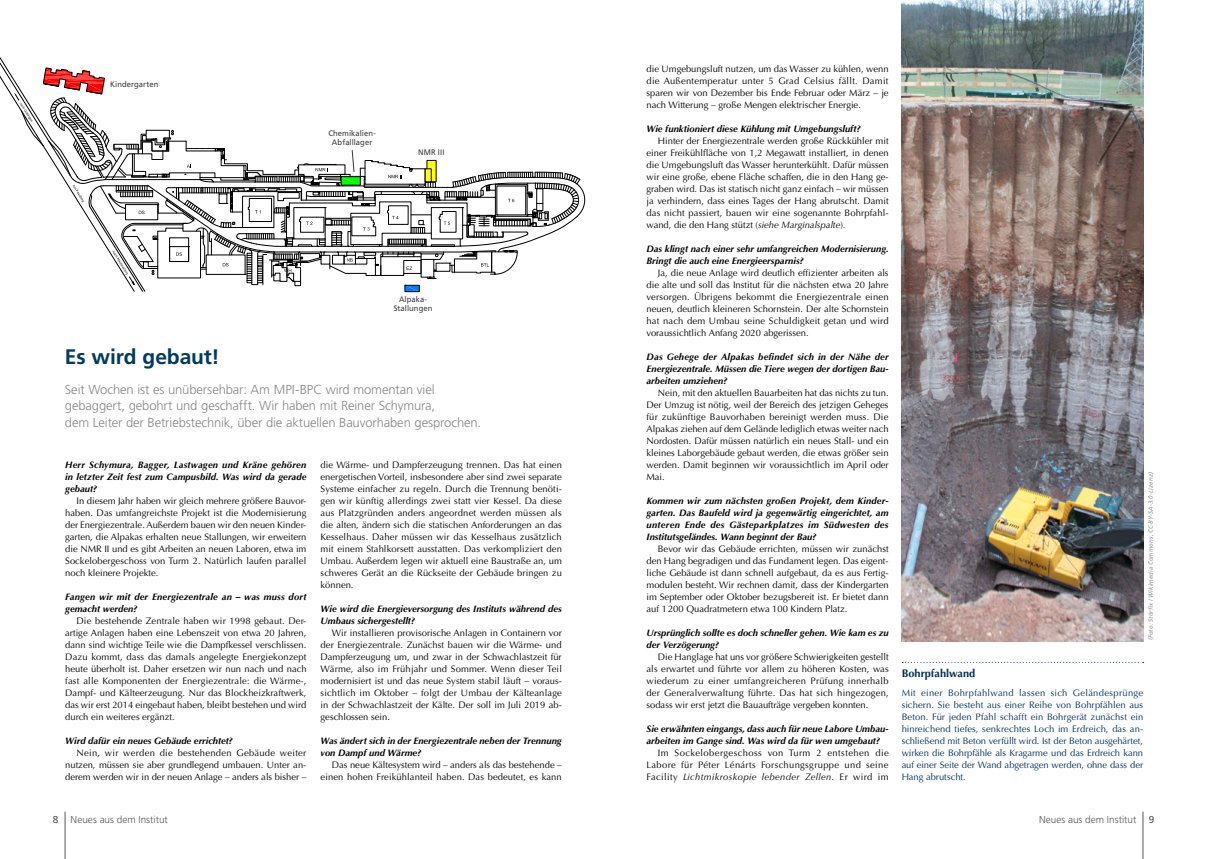
<style>
.page{position:relative;width:1208px;height:859px;background:#fff}
.page>*{position:absolute;margin:0;border:0;box-sizing:border-box;transform-origin:0 0}
.t1{font:700 21px "Frutiger LT Pro";letter-spacing:-.005em;color:#003b61}
.t2{font:300 13px/16.5px "Frutiger LT Pro";letter-spacing:-.01em;color:#868786}
.t3{font:700 11px "Optima LT Std";color:#003056}
.t4{font:300 10px "Frutiger LT Pro";color:#58585a}
.t5{font:9.4px/12px "Optima LT Std";color:#000;text-align:justify}
.t6{font:italic 700 9.4px/12px "Optima LT Std";color:#000}
.t7{font:9.4px/12px "Optima LT Std";letter-spacing:-.005em;color:#003056;text-align:justify}
.t8{font:8px/9px "Frutiger LT Pro";letter-spacing:.01em;color:#3a3a39;text-align:center;scale:.95 1}
.t9{font:italic 6px "Frutiger LT Pro";letter-spacing:.02em;color:#8f8f8f}
.s1{font-style:italic}
.s2{font-weight:400;color:#565655}
</style>
<div class="page">
<hr style="left:1142px;top:812px;width:1px;height:47px;background:#565655">
<hr style="left:65px;top:812px;width:1px;height:47px;background:#565655">
<img style="left:901px;top:0;width:242px;height:641px">
<svg style="left:902px;top:662px;width:241px;height:1px"></svg>
<svg style="left:0;top:57px;width:586px;height:235px"></svg>
<p class="t8" style="left:110px;top:80px;width:53px">Kindergarten</p>
<p class="t8" style="left:328px;top:129px;width:51px">Chemikalien-<br>Abfalllager</p>
<p class="t8" style="left:418px;top:148px;width:29px">NMR III</p>
<p class="t8" style="left:394px;top:294px;width:42px">Alpaka-<br>Stallungen</p>
<h1 class="t1" style="left:65px;top:344px;width:156px">Es wird gebaut!</h1>
<h2 class="t2" style="left:65px;top:381px;width:418px">Seit Wochen ist es unübersehbar: Am MPI-BPC wird momentan viel gebaggert, gebohrt und geschafft. Wir haben mit Reiner Schymura,<br>dem Leiter der Betriebstechnik, über die aktuellen Bauvorhaben gesprochen.</h2>
<p class="t6" style="left:65px;top:458px;width:243px;text-align:justify">Herr Schymura, Bagger, Lastwagen und Kräne gehören in letzter Zeit fest zum Campusbild. Was wird da gerade gebaut?</p>
<p class="t5" style="left:65px;top:494px;width:243px;text-indent:11px">In diesem Jahr haben wir gleich mehrere größere Bauvor&shy;haben. Das umfangreichste Projekt ist die Modernisierung der Energiezentrale. Außerdem bauen wir den neuen Kinder&shy;garten, die Alpakas erhalten neue Stallungen, wir erweitern die NMR II und es gibt Arbeiten an neuen Laboren, etwa im Sockelobergeschoss von Turm 2. Natürlich laufen parallel noch kleinere Projekte.</p>
<p class="t6" style="left:65px;top:590px;width:243px">Fangen wir mit der Energiezentrale an – was muss dort gemacht werden?</p>
<p class="t5" style="left:65px;top:614px;width:243px;text-indent:11px">Die bestehende Zentrale haben wir 1998 gebaut. Der&shy;artige Anlagen haben eine Lebenszeit von etwa 20 Jahren, dann sind wichtige Teile wie die Dampfkessel verschlissen.<br>Dazu kommt, dass das damals angelegte Energiekonzept heute überholt ist. Daher ersetzen wir nun nach und nach fast alle Komponenten der Energiezentrale: die Wärme-, Dampf- und Kälteerzeugung. Nur das Blockheizkraftwerk, das wir erst 2014 eingebaut haben, bleibt bestehen und wird durch ein weiteres ergänzt.</p>
<p class="t6" style="left:65px;top:734px;width:169px">Wird dafür ein neues Gebäude errichtet?</p>
<p class="t5" style="left:65px;top:747px;width:243px;text-indent:11px">Nein, wir werden die bestehenden Gebäude weiter nutzen, müssen sie aber grundlegend umbauen. Unter an&shy;derem werden wir in der neuen Anlage – anders als bisher –</p>
<p class="t5" style="left:321px;top:458px;width:243px">die Wärme- und Dampferzeugung trennen. Das hat einen energetischen Vorteil, insbesondere aber sind zwei separate Systeme einfacher zu regeln. Durch die Trennung benöti&shy;gen wir künftig allerdings zwei statt vier Kessel. Da diese aus Platzgründen anders angeordnet werden müssen als die alten, ändern sich die statischen Anforderungen an das Kesselhaus. Daher müssen wir das Kesselhaus zusätzlich mit einem Stahlkorsett ausstatten. Das verkompliziert den Umbau. Außerdem legen wir aktuell eine Baustraße an, um schweres Gerät an die Rückseite der Gebäude bringen zu können.</p>
<p class="t6" style="left:321px;top:602px;width:243px">Wie wird die Energieversorgung des Instituts während des<br>Umbaus sichergestellt?</p>
<p class="t5" style="left:321px;top:627px;width:243px;text-indent:11px">Wir installieren provisorische Anlagen in Containern vor der Energiezentrale. Zunächst bauen wir die Wärme- und Dampferzeugung um, und zwar in der Schwachlastzeit für Wärme, also im Frühjahr und Sommer. Wenn dieser Teil modernisiert ist und das neue System stabil läuft – voraus&shy;sichtlich im Oktober – folgt der Umbau der Kälteanlage in der Schwachlastzeit der Kälte. Der soll im Juli 2019 ab&shy;geschlossen sein.</p>
<p class="t6" style="left:321px;top:734px;width:243px">Was ändert sich in der Energiezentrale neben der Trennung von Dampf und Wärme?</p>
<p class="t5" style="left:321px;top:758px;width:243px;text-align:right">Das neue Kältesystem wird – anders als das bestehende – einen hohen Freikühlanteil haben. Das bedeutet, es kann</p>
<p class="t5" style="left:646px;top:62px;width:244px">die Umgebungsluft nutzen, um das Wasser zu kühlen, wenn die Außentemperatur unter 5 Grad Celsius fällt. Damit sparen wir von Dezember bis Ende Februar oder März – je nach Witterung – große Mengen elektrischer Energie.</p>
<p class="t6" style="left:646px;top:122px;width:216px">Wie funktioniert diese Kühlung mit Umgebungsluft?</p>
<p class="t5" style="left:646px;top:134px;width:244px;text-indent:11px">Hinter der Energiezentrale werden große Rückkühler mit einer Freikühlfläche von 1,2 Megawatt installiert, in denen die Umgebungsluft das Wasser herunterkühlt. Dafür müssen wir eine große, ebene Fläche schaffen, die in den Hang ge&shy;graben wird. Das ist statisch nicht ganz einfach – wir müssen ja verhindern, dass eines Tages der Hang abrutscht. Damit das nicht passiert, bauen wir eine sogenannte Bohrpfahl&shy;wand, die den Hang stützt (<span class="s1">siehe Marginalspalte</span>)<span class="s1">.</span></p>
<p class="t6" style="left:646px;top:242px;width:244px">Das klingt nach einer sehr umfangreichen Modernisierung.<br>Bringt die auch eine Energieersparnis?</p>
<p class="t5" style="left:646px;top:266px;width:244px;text-indent:11px">Ja, die neue Anlage wird deutlich effizienter arbeiten als die alte und soll das Institut für die nächsten etwa 20 Jahre versorgen. Übrigens bekommt die Energiezentrale einen neuen, deutlich kleineren Schornstein. Der alte Schornstein hat nach dem Umbau seine Schuldigkeit getan und wird voraussichtlich Anfang 2020 abgerissen.</p>
<p class="t6" style="left:646px;top:350px;width:244px;text-align:justify">Das Gehege der Alpakas befindet sich in der Nähe der Energiezentrale. Müssen die Tiere wegen der dortigen Bau&shy;arbeiten umziehen?</p>
<p class="t5" style="left:646px;top:386px;width:244px;text-indent:11px">Nein, mit den aktuellen Bauarbeiten hat das nichts zu tun.<br>Der Umzug ist nötig, weil der Bereich des jetzigen Geheges für zukünftige Bauvorhaben bereinigt werden muss. Die Alpakas ziehen auf dem Gelände lediglich etwas weiter nach Nordosten. Dafür müssen natürlich ein neues Stall- und ein kleines Laborgebäude gebaut werden, die etwas größer sein werden. Damit beginnen wir voraussichtlich im April oder Mai.</p>
<p class="t6" style="left:646px;top:494px;width:244px;text-align:justify">Kommen wir zum nächsten großen Projekt, dem Kinder&shy;garten. Das Baufeld wird ja gegenwärtig eingerichtet, am unteren Ende des Gästeparkplatzes im Südwesten des Institutsgeländes. Wann beginnt der Bau?</p>
<p class="t5" style="left:646px;top:542px;width:244px;text-indent:11px">Bevor wir das Gebäude errichten, müssen wir zunächst den Hang begradigen und das Fundament legen. Das eigent&shy;liche Gebäude ist dann schnell aufgebaut, da es aus Fertig&shy;modulen besteht. Wir rechnen damit, dass der Kindergarten im September oder Oktober bezugsbereit ist. Er bietet dann auf 1200 Quadratmetern etwa 100 Kindern Platz.</p>
<p class="t6" style="left:646px;top:626px;width:244px">Ursprünglich sollte es doch schneller gehen. Wie kam es zu der Verzögerung?</p>
<p class="t5" style="left:646px;top:650px;width:244px;text-indent:11px">Die Hanglage hat uns vor größere Schwierigkeiten gestellt als erwartet und führte vor allem zu höheren Kosten, was wiederum zu einer umfangreicheren Prüfung innerhalb der Generalverwaltung führte. Das hat sich hingezogen, sodass wir erst jetzt die Bauaufträge vergeben konnten.</p>
<p class="t6" style="left:646px;top:722px;width:244px">Sie erwähnten eingangs, dass auch für neue Labore Umbau&shy;arbeiten im Gange sind. Was wird da für wen umgebaut?</p>
<p class="t5" style="left:646px;top:746px;width:244px;text-indent:11px">Im Sockelobergeschoss von Turm 2 entstehen die Labore für Péter Lénárts Forschungsgruppe und seine Facility <span class="s1">Lichtmikroskopie lebender Zellen</span>. Er wird im</p>
<p class="t9" style="left:1147px;top:640px;width:170px;rotate:-90deg">(Foto: Störfix / Wikimedia Commons, CC-BY-SA-3.0-Lizenz)</p>
<p class="t3" style="left:901px;top:667px;width:75px">Bohrpfahlwand</p>
<p class="t7" style="left:901px;top:686px;width:243px">Mit einer Bohrpfahlwand lassen sich Geländesprünge sichern. Sie besteht aus einer Reihe von Bohrpfählen aus Beton. Für jeden Pfahl schafft ein Bohrgerät zunächst ein hinreichend tiefes, senkrechtes Loch im Erdreich, das an&shy;schließend mit Beton verfüllt wird. Ist der Beton ausgehärtet, wirken die Bohrpfähle als Kragarme und das Erdreich kann auf einer Seite der Wand abgetragen werden, ohne dass der Hang abrutscht.</p>
<p class="t4" style="left:53px;top:813px;width:116px"><span class="s2">8</span> Neues aus dem Institut</p>
<p class="t4" style="left:1039px;top:813px;width:117px">Neues aus dem Institut <span class="s2">9</span></p>
</div>
